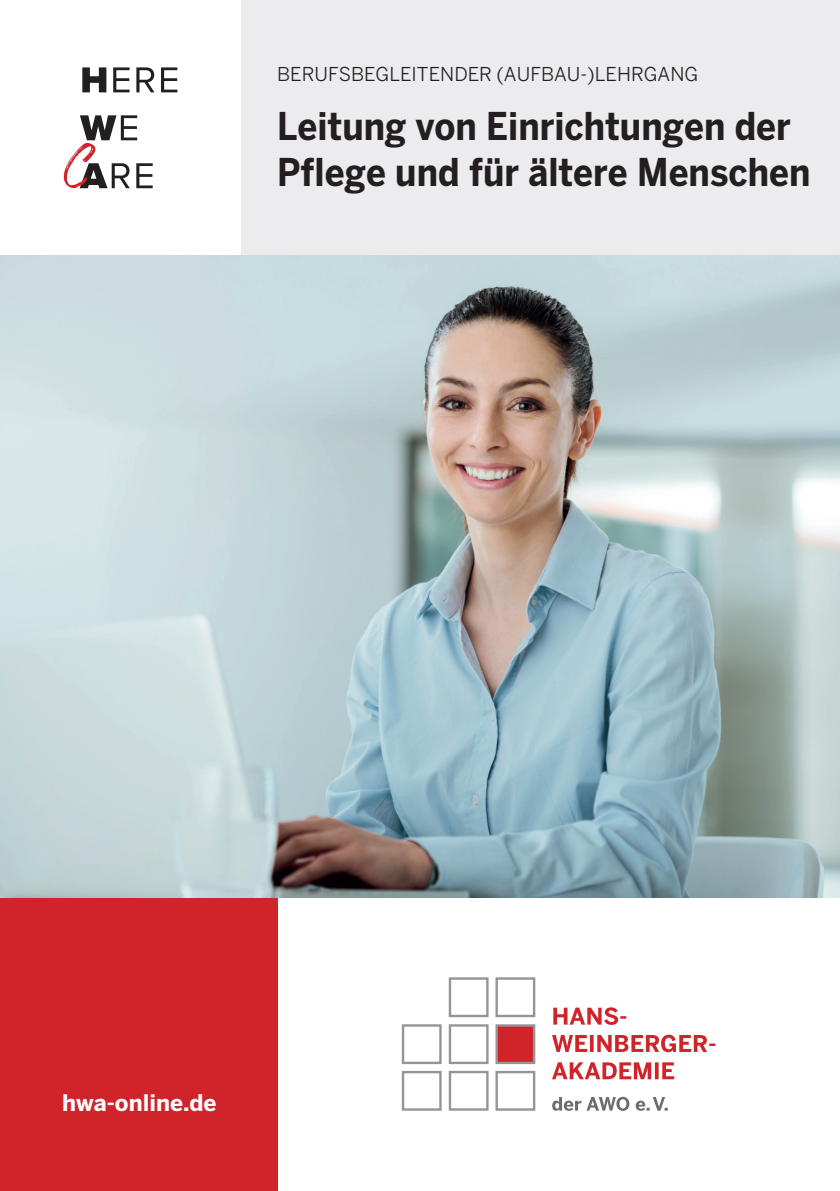
<style>
.page{position:relative;width:840px;height:1191px;background:#fff}
.page>*{position:absolute;margin:0;border:0;box-sizing:border-box;transform-origin:0 0}
.t1{font:700 38px/46px "Benton Sans";color:#231f20;scale:.91 1}
.t2{font:700 22.6px "Benton Sans";color:#fff}
.t3{font:19px "Benton Sans";color:#231f20}
</style>
<div class="page">
<div style="left:0;top:897px;width:277px;height:294px;background:#d1232a"></div>
<div style="left:241px;top:0;width:598px;height:256px;background:#ececee"></div>
<svg style="left:82px;top:67px;width:95px;height:25px"></svg>
<svg style="left:63px;top:115px;width:90px;height:73px"></svg>
<svg style="left:401px;top:977px;width:135px;height:134px"></svg>
<svg style="left:552px;top:1096px;width:115px;height:14px"></svg>
<svg style="left:552px;top:1062px;width:121px;height:17px"></svg>
<svg style="left:552px;top:1034px;width:163px;height:18px"></svg>
<svg style="left:553px;top:1007px;width:73px;height:18px"></svg>
<img style="left:0;top:256px;width:839px;height:641px">
<p class="t3" style="left:277px;top:63px;width:422px">BERUFSBEGLEITENDER (AUFBAU-)LEHRGANG</p>
<p class="t1" style="left:277px;top:103px;width:587px">Leitung von Einrichtungen der<br>Pflege und für ältere Menschen</p>
<p class="t2" style="left:62px;top:1089px;width:156px">hwa-online.de</p>
</div>
